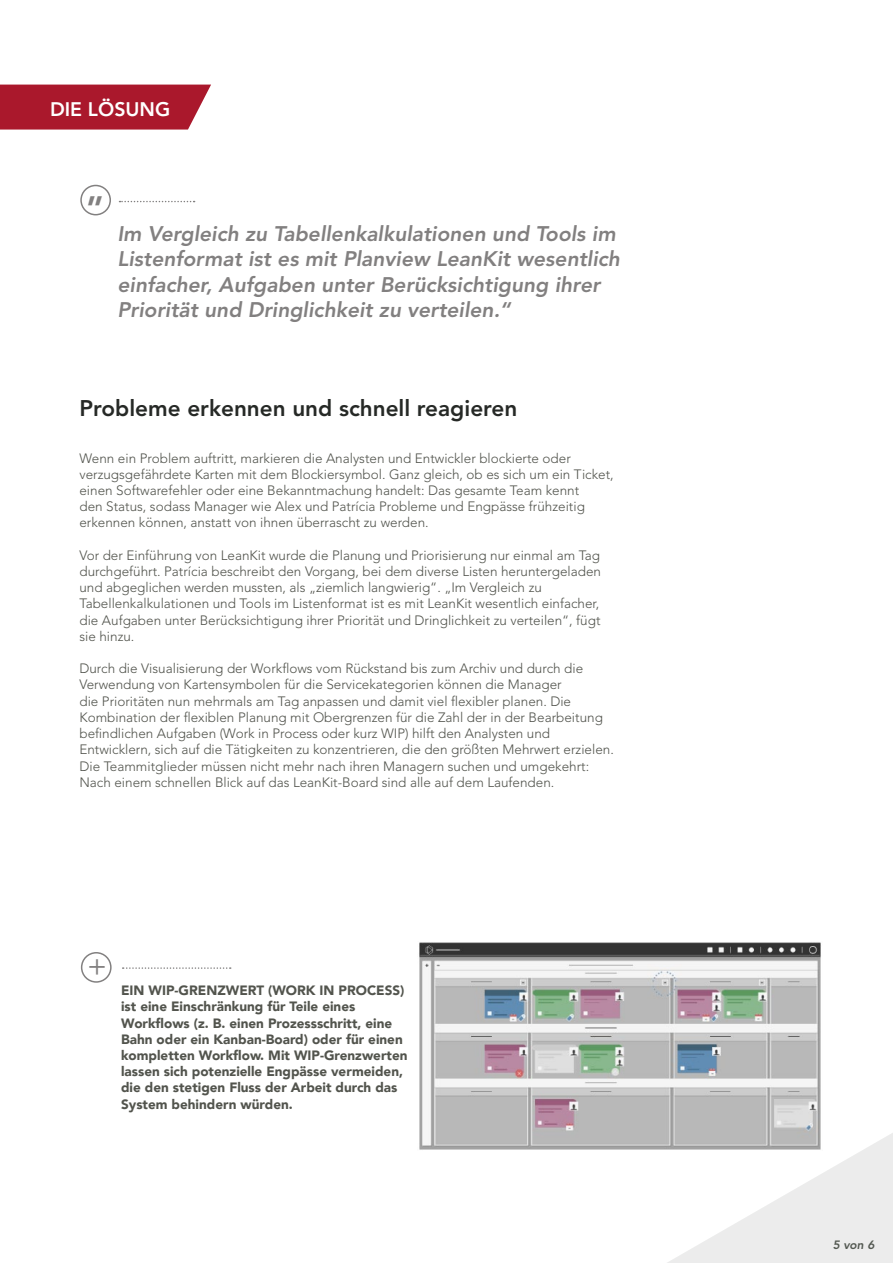
<style>
.page{position:relative;width:893px;height:1263px;background:#fff}
.page>*{position:absolute;margin:0;border:0;box-sizing:border-box;transform-origin:0 0}
.t1{font:800 34.5px "Avenir LT Std";color:#828080}
.t2{font:30px "Avenir LT Std";color:#828080}
.t3{font:800 22.5px "Avenir LT Std";color:#262926}
.t4{font:italic 800 21px/25.2px "Avenir LT Std";color:#828080}
.t5{font:800 19.5px "Avenir LT Std";color:#fff}
.t6{font:300 13.5px/16.2px "Avenir LT Std";color:#52544d}
.t7{font:900 13.5px/16.2px "Avenir LT Pro";color:#52544d}
.t8{font:italic 800 12px "Avenir LT Std";color:#545952}
</style>
<div class="page">
<svg style="left:667px;top:1133px;width:226px;height:130px;fill:#ececec"></svg>
<div style="left:80px;top:185px;width:31px;height:30px;border:2px solid #828080;border-radius:50%"></div>
<svg style="left:119px;top:201px;width:76px;height:1px"></svg>
<div style="left:81px;top:952px;width:31px;height:31px;border:2px solid #828080;border-radius:50%"></div>
<svg style="left:123px;top:967px;width:108px;height:2px"></svg>
<img style="left:419px;top:942px;width:404px;height:209px">
<svg style="left:0;top:85px;width:211px;height:45px;background:#af2639"></svg>
<h3 class="t5" style="left:50px;top:97px;width:122px">DIE LÖSUNG</h3>
<h1 class="t1" style="left:86px;top:168px;width:19px">„</h1>
<h3 class="t4" style="left:117px;top:222px;width:504px">Im Vergleich zu Tabellenkalkulationen und Tools im Listenformat ist es mit Planview LeanKit wesentlich einfacher, Aufgaben unter Berücksichtigung ihrer Priorität und Dringlichkeit zu verteilen.“</h3>
<h3 class="t3" style="left:79px;top:395px;width:439px">Probleme erkennen und schnell reagieren</h3>
<p class="t6" style="left:79px;top:450px;width:536px">Wenn ein Problem auftritt, markieren die Analysten und Entwickler blockierte oder verzugsgefährdete Karten mit dem Blockiersymbol. Ganz gleich, ob es sich um ein Ticket, einen Softwarefehler oder eine Bekanntmachung handelt: Das gesamte Team kennt<br>den Status, sodass Manager wie Alex und Patrícia Probleme und Engpässe frühzeitig erkennen können, anstatt von ihnen überrascht zu werden.</p>
<p class="t6" style="left:79px;top:547px;width:523px">Vor der Einführung von LeanKit wurde die Planung und Priorisierung nur einmal am Tag durchgeführt. Patrícia beschreibt den Vorgang, bei dem diverse Listen heruntergeladen und abgeglichen werden mussten, als „ziemlich langwierig“. „Im Vergleich zu Tabellenkalkulationen und Tools im Listenformat ist es mit LeanKit wesentlich einfacher, die Aufgaben unter Berücksichtigung ihrer Priorität und Dringlichkeit zu verteilen“, fügt sie hinzu.</p>
<p class="t6" style="left:79px;top:660px;width:536px">Durch die Visualisierung der Workflows vom Rückstand bis zum Archiv und durch die Verwendung von Kartensymbolen für die Servicekategorien können die Manager<br>die Prioritäten nun mehrmals am Tag anpassen und damit viel flexibler planen. Die Kombination der flexiblen Planung mit Obergrenzen für die Zahl der in der Bearbeitung befindlichen Aufgaben (Work in Process oder kurz WIP) hilft den Analysten und Entwicklern, sich auf die Tätigkeiten zu konzentrieren, die den größten Mehrwert erzielen.<br>Die Teammitglieder müssen nicht mehr nach ihren Managern suchen und umgekehrt:<br>Nach einem schnellen Blick auf das LeanKit-Board sind alle auf dem Laufenden.</p>
<h2 class="t2" style="left:87px;top:948px;width:21px">+</h2>
<p class="t7" style="left:121px;top:982px;width:288px">EIN WIP-GRENZWERT (WORK IN PROCESS) ist eine Einschränkung für Teile eines Workflows (z. B. einen Prozessschritt, eine Bahn oder ein Kanban-Board) oder für einen kompletten Workflow. Mit WIP-Grenzwerten lassen sich potenzielle Engpässe vermeiden, die den stetigen Fluss der Arbeit durch das System behindern würden.</p>
<p class="t8" style="left:833px;top:1237px;width:43px">5 von 6</p>
</div>
